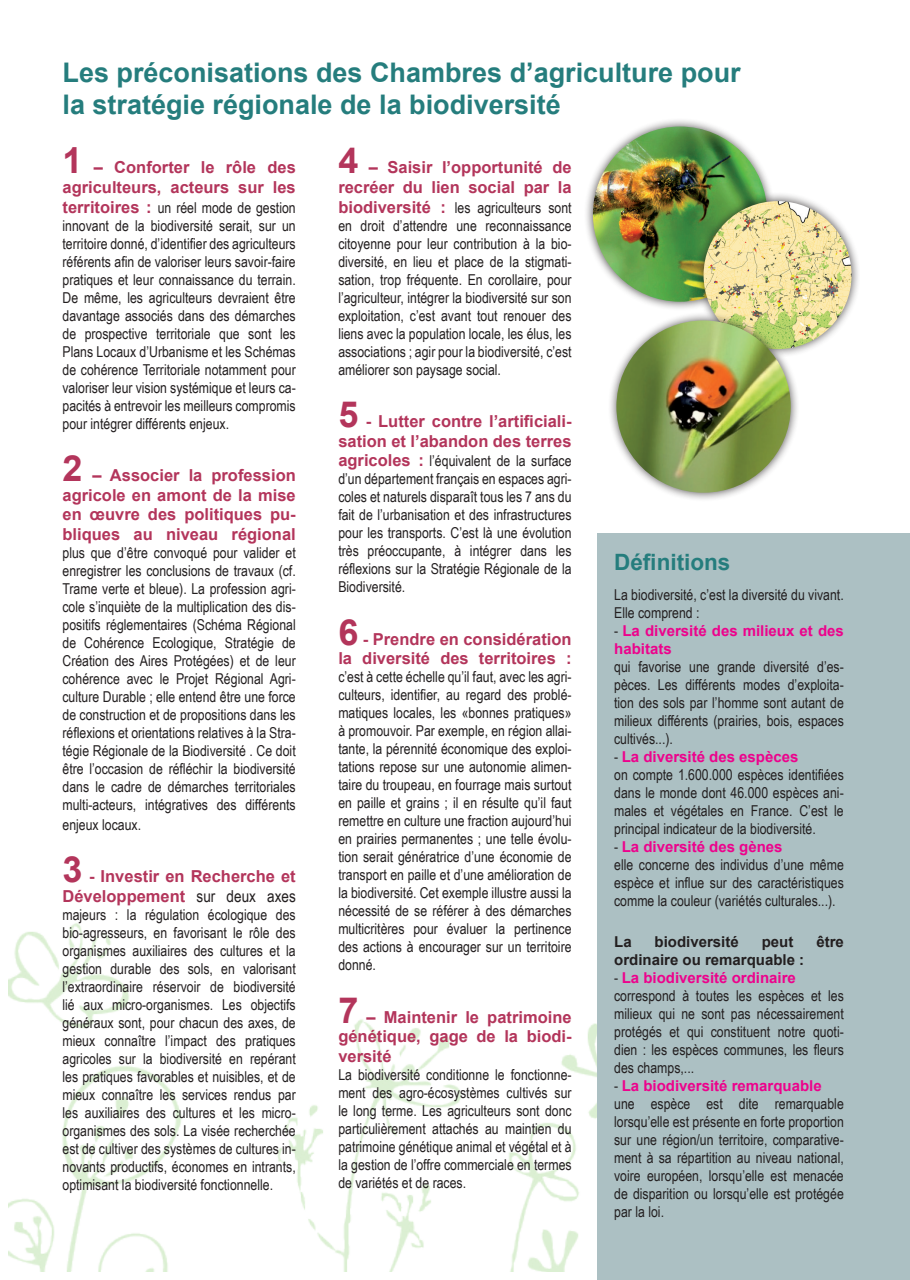
<style>
.page{position:relative;width:910px;height:1280px;background:#fff}
.page>*{position:absolute;margin:0;border:0;box-sizing:border-box;transform-origin:0 0}
.t1{font:700 27px/31.5px "Arial";color:#257d7d}
.t2{font:700 22.5px "Arial";color:#257d7d}
.t3{font:700 16.5px/19.8px "Arial";color:#b3355b}
.t4{font:15px/18px "Arial Narrow";color:#231f20;text-align:justify}
.t5{font:700 15px/18px "Arial";color:#ed028c}
.t6{font:700 15px "Arial";color:#231f20}
.s1{font-size:36px}
.s2{font-family:"Arial";font-weight:700;font-size:16.5px;color:#b3355b}
.s3{font-family:"Arial Narrow";font-weight:400;color:#231f20}
</style>
<div class="page">
<div style="left:584px;top:118px;width:192px;height:193px;background:#231f20;opacity:.75"></div>
<img style="left:593px;top:126px;width:174px;height:176px;border-radius:87px">
<div style="left:695px;top:192px;width:165px;height:166px;background:#231f20;opacity:.75"></div>
<img style="left:704px;top:201px;width:148px;height:148px;border-radius:74px">
<div style="left:607px;top:311px;width:193px;height:191px;background:#231f20;opacity:.75"></div>
<img style="left:616px;top:320px;width:175px;height:173px">
<img style="left:9px;top:911px;width:589px;height:360px">
<div style="left:598px;top:534px;width:312px;height:746px;background:#acc0c3"></div>
<h1 class="t1" style="left:63px;top:58px;width:680px">Les préconisations des Chambres d’agriculture pour la stratégie régionale de la biodiversité</h1>
<p class="t3" style="left:63px;top:158px;width:235px"><span class="s1">1</span> – Conforter le rôle des agriculteurs, acteurs sur les</p>
<p class="t4" style="left:63px;top:198px;width:235px"><span class="s2">territoires :</span> un réel mode de gestion innovant de la biodiversité serait, sur un territoire donné, d’identifier des agriculteurs référents afin de valoriser leurs savoir-faire pratiques et leur connaissance du terrain.<br>De même, les agriculteurs devraient être davantage associés dans des démarches de prospective territoriale que sont les Plans Locaux d’Urbanisme et les Schémas de cohérence Territoriale notamment pour valoriser leur vision systémique et leurs ca&shy;pacités à entrevoir les meilleurs compromis pour intégrer différents enjeux.</p>
<p class="t3" style="left:62px;top:466px;width:235px;text-align:justify"><span class="s1">2</span> – Associer la profession agricole en amont de la mise en œuvre des politiques pu&shy;bliques au niveau régional</p>
<p class="t4" style="left:63px;top:543px;width:235px">plus que d’être convoqué pour valider et enregistrer les conclusions de travaux (cf.<br>Trame verte et bleue). La profession agri&shy;cole s’inquiète de la multiplication des dis&shy;positifs réglementaires (Schéma Régional de Cohérence Ecologique, Stratégie de Création des Aires Protégées) et de leur cohérence avec le Projet Régional Agri&shy;culture Durable ; elle entend être une force de construction et de propositions dans les réflexions et orientations relatives à la Stra&shy;tégie Régionale de la Biodiversité . Ce doit être l’occasion de réfléchir la biodiversité dans le cadre de démarches territoriales multi-acteurs, intégratives des différents</p>
<p class="t4" style="left:63px;top:815px;width:80px">enjeux locaux.</p>
<p class="t3" style="left:63px;top:867px;width:235px"><span class="s1">3</span> - Investir en Recherche et<br>Développement <span class="s3">sur deux axes</span></p>
<p class="t4" style="left:63px;top:905px;width:235px">majeurs : la régulation écologique des bio-agresseurs, en favorisant le rôle des organismes auxiliaires des cultures et la gestion durable des sols, en valorisant l’extraordinaire réservoir de biodiversité lié aux micro-organismes. Les objectifs généraux sont, pour chacun des axes, de mieux connaître l’impact des pratiques agricoles sur la biodiversité en repérant les pratiques favorables et nuisibles, et de mieux connaître les services rendus par les auxiliaires des cultures et les micro&shy;organismes des sols. La visée recherchée est de cultiver des systèmes de cultures in&shy;novants productifs, économes en intrants, optimisant la biodiversité fonctionnelle.</p>
<p class="t3" style="left:338px;top:158px;width:235px"><span class="s1">4</span> – Saisir l’opportunité de recréer du lien social par la</p>
<p class="t4" style="left:338px;top:198px;width:235px"><span class="s2">biodiversité :</span> les agriculteurs sont en droit d’attendre une reconnaissance citoyenne pour leur contribution à la bio&shy;diversité, en lieu et place de la stigmati&shy;sation, trop fréquente. En corollaire, pour l’agriculteur, intégrer la biodiversité sur son exploitation, c’est avant tout renouer des liens avec la population locale, les élus, les associations ; agir pour la biodiversité, c’est améliorer son paysage social.</p>
<p class="t3" style="left:338px;top:412px;width:235px"><span class="s1">5</span> - Lutter contre l’artificiali&shy;sation et l’abandon des terres</p>
<p class="t4" style="left:338px;top:451px;width:235px"><span class="s2">agricoles :</span> l’équivalent de la surface d’un département français en espaces agri&shy;coles et naturels disparaît tous les 7 ans du fait de l’urbanisation et des infrastructures pour les transports. C’est là une évolution très préoccupante, à intégrer dans les réflexions sur la Stratégie Régionale de la Biodiversité.</p>
<p class="t3" style="left:338px;top:629px;width:235px"><span class="s1">6</span> - Prendre en considération la diversité des territoires :</p>
<p class="t4" style="left:338px;top:667px;width:235px">c’est à cette échelle qu’il faut, avec les agri&shy;culteurs, identifier, au regard des problé&shy;matiques locales, les «bonnes pratiques» à promouvoir. Par exemple, en région allai&shy;tante, la pérennité économique des exploi&shy;tations repose sur une autonomie alimen&shy;taire du troupeau, en fourrage mais surtout en paille et grains ; il en résulte qu’il faut remettre en culture une fraction aujourd’hui en prairies permanentes ; une telle évolu&shy;tion serait génératrice d’une économie de transport en paille et d’une amélioration de la biodiversité. Cet exemple illustre aussi la nécessité de se référer à des démarches multicritères pour évaluer la pertinence des actions à encourager sur un territoire donné.</p>
<p class="t3" style="left:338px;top:1007px;width:235px;text-align:justify"><span class="s1">7</span> – Maintenir le patrimoine génétique, gage de la biodi&shy;versité</p>
<p class="t4" style="left:338px;top:1065px;width:235px">La biodiversité conditionne le fonctionne&shy;ment des agro-écosystèmes cultivés sur le long terme. Les agriculteurs sont donc particulièrement attachés au maintien du patrimoine génétique animal et végétal et à la gestion de l’offre commerciale en termes de variétés et de races.</p>
<h2 class="t2" style="left:614px;top:547px;width:118px">Définitions</h2>
<p class="t4" style="left:614px;top:585px;width:231px">La biodiversité, c’est la diversité du vivant.<br>Elle comprend :</p>
<p class="t5" style="left:614px;top:622px;width:231px"><span class="s3">-</span> La diversité des milieux et des habitats</p>
<p class="t4" style="left:614px;top:657px;width:231px">qui favorise une grande diversité d’es&shy;pèces. Les différents modes d’exploita&shy;tion des sols par l’homme sont autant de milieux différents (prairies, bois, espaces cultivés...).</p>
<p class="t5" style="left:614px;top:748px;width:186px"><span class="s3">-</span> La diversité des espèces</p>
<p class="t4" style="left:614px;top:765px;width:231px">on compte 1.600.000 espèces identifiées dans le monde dont 46.000 espèces ani&shy;males et végétales en France. C’est le principal indicateur de la biodiversité.</p>
<p class="t5" style="left:614px;top:838px;width:170px"><span class="s3">-</span> La diversité des gènes</p>
<p class="t4" style="left:614px;top:855px;width:231px">elle concerne des individus d’une même espèce et influe sur des caractéristiques comme la couleur (variétés culturales...).</p>
<p class="t6" style="left:614px;top:932px;width:19px">La</p>
<p class="t6" style="left:655px;top:932px;width:86px">biodiversité</p>
<p class="t6" style="left:762px;top:932px;width:33px">peut</p>
<p class="t6" style="left:816px;top:932px;width:29px">être</p>
<p class="t6" style="left:614px;top:950px;width:192px">ordinaire ou remarquable :</p>
<p class="t5" style="left:614px;top:969px;width:183px"><span class="s3">-</span> La biodiversité ordinaire</p>
<p class="t4" style="left:614px;top:986px;width:231px">correspond à toutes les espèces et les milieux qui ne sont pas nécessairement protégés et qui constituent notre quoti&shy;dien : les espèces communes, les fleurs des champs,...</p>
<p class="t5" style="left:614px;top:1077px;width:209px"><span class="s3">-</span> La biodiversité remarquable</p>
<p class="t4" style="left:614px;top:1094px;width:231px">une espèce est dite remarquable lorsqu’elle est présente en forte proportion sur une région/un territoire, comparative&shy;ment à sa répartition au niveau national, voire européen, lorsqu’elle est menacée de disparition ou lorsqu’elle est protégée par la loi.</p>
</div>
